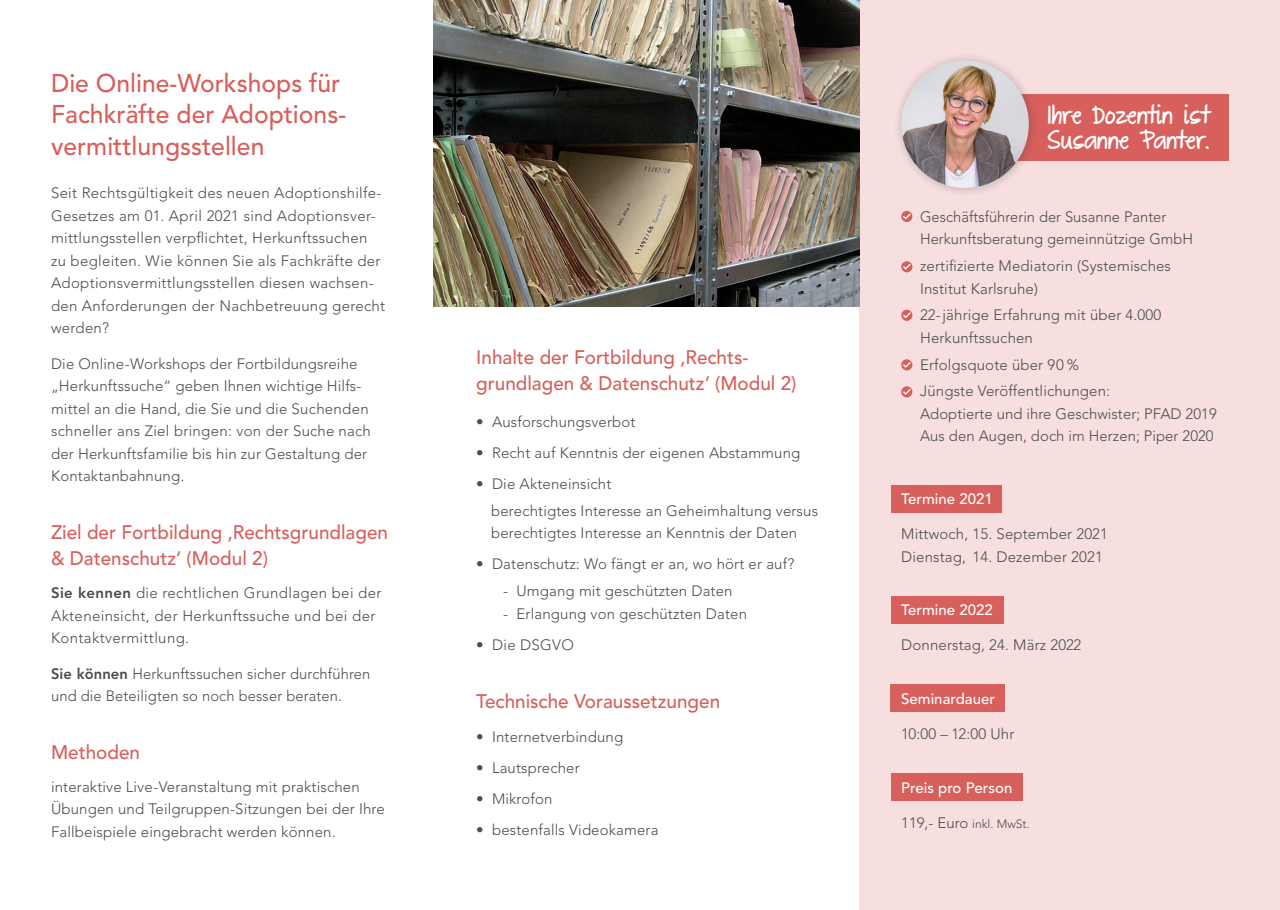
<style>
.page{position:relative;width:1280px;height:910px;background:#fff}
.page>*{position:absolute;margin:0;border:0;box-sizing:border-box;transform-origin:0 0}
.t1{font:500 25.5px/31.5px "Avenir LT Std";color:#d7605c}
.t2{font:700 22.5px/25.5px "The Great Escape";color:#fff}
.t3{font:500 19.5px/25.5px "Avenir LT Std";color:#d7605c}
.t4{font:300 15px/22.5px "Avenir LT Std";letter-spacing:.01em;color:#4b4c4d}
.t5{font:500 15px "Avenir LT Std";color:#fff}
.t6{font:300 12px "Avenir LT Std";color:#4b4c4d}
.s1{font-weight:800}
.s2{font-size:15px}
</style>
<div class="page">
<div style="left:859px;top:0;width:421px;height:910px;background:#f7dfdf"></div>
<div style="left:1003px;top:94px;width:226px;height:67px;background:#d7605c"></div>
<div style="left:893px;top:52px;width:146px;height:146px;background:#231f20;opacity:.25"></div>
<img style="left:901px;top:60px;width:128px;height:128px;border-radius:64px">
<img style="left:434px;top:0;width:425px;height:306px">
<div style="left:891px;top:596px;width:112px;height:28px;background:#d7605c"></div>
<div style="left:891px;top:485px;width:110px;height:27px;background:#d7605c"></div>
<div style="left:891px;top:685px;width:114px;height:27px;background:#d7605c"></div>
<div style="left:891px;top:773px;width:131px;height:27px;background:#d7605c"></div>
<svg style="left:901px;top:211px;width:11px;height:11px"></svg>
<svg style="left:903px;top:213px;width:8px;height:6px"></svg>
<div style="left:901px;top:261px;width:11px;height:11px;background:#d7605c;border-radius:50%"></div>
<svg style="left:903px;top:264px;width:8px;height:6px"></svg>
<div style="left:901px;top:310px;width:11px;height:11px;background:#d7605c;border-radius:50%"></div>
<svg style="left:903px;top:312px;width:8px;height:6px"></svg>
<div style="left:901px;top:359px;width:11px;height:11px;background:#d7605c;border-radius:50%"></div>
<svg style="left:903px;top:362px;width:8px;height:6px"></svg>
<div style="left:901px;top:386px;width:11px;height:11px;background:#d7605c;border-radius:50%"></div>
<svg style="left:903px;top:389px;width:8px;height:6px"></svg>
<h1 class="t1" style="left:51px;top:68px;width:297px">Die Online-Workshops für<br>Fachkräfte der Adoptions&shy;vermittlungsstellen</h1>
<p class="t4" style="left:51px;top:182px;width:336px">Seit Rechtsgültigkeit des neuen Adoptionshilfe-Gesetzes am 01. April 2021 sind Adoptionsver&shy;mittlungsstellen verpflichtet, Herkunftssuchen zu begleiten. Wie können Sie als Fachkräfte der Adoptionsvermittlungsstellen diesen wachsen&shy;den Anforderungen der N achbetreuung gerecht werden?</p>
<p class="t4" style="left:51px;top:352px;width:321px">Die Online-Workshops der Fortbildungsreihe „Herkunftssuche“ geben Ihnen wichtige Hilfs&shy;mittel an die Hand, die Sie und die Suchenden schneller ans Ziel bringen: von der Suche nach der Herkunftsfamilie bis hin zur Gestaltung der Kontaktanbahnung.</p>
<h3 class="t3" style="left:51px;top:520px;width:338px">Ziel der Fortbildung ‚Rechtsgrundlagen &amp; Datenschutz‘ (Modul 2)</h3>
<p class="t4" style="left:51px;top:582px;width:332px"><span class="s1">Sie kennen</span> die rechtlichen Grundlagen bei der<br>Akteneinsicht, der Herkunftssuche und bei der<br>Kontaktvermittlung.</p>
<p class="t4" style="left:51px;top:662px;width:321px"><span class="s1">Sie können</span> Herkunftssuchen sicher durchführen und die Beteiligten so noch besser beraten.</p>
<h3 class="t3" style="left:51px;top:740px;width:90px">Methoden</h3>
<p class="t4" style="left:51px;top:775px;width:335px">interaktive Live-Veranstaltung mit praktischen<br>Übungen und Teilgruppen-Sitzungen bei der Ihre<br>Fallbeispiele eingebracht werden können.</p>
<h3 class="t3" style="left:476px;top:345px;width:322px">I nhalte der Fortbildung ‚Rechts&shy;grundlagen &amp; Datenschutz‘ (Modul 2)</h3>
<p class="t4" style="left:476px;top:411px;width:161px">• Ausforschungsverbot</p>
<p class="t4" style="left:476px;top:442px;width:326px">• Recht auf Kenntnis der eigenen Abstammung</p>
<p class="t4" style="left:491px;top:471px;width:328px;line-height:26.7px;text-indent:-15px">• Die Akteneinsicht<br>berechtigtes Interesse an Geheimhaltung versus</p>
<p class="t4" style="left:491px;top:522px;width:308px">berechtigtes Interesse an Kenntnis der Daten</p>
<p class="t4" style="left:476px;top:553px;width:319px">• Datenschutz: Wo fängt er an, wo hört er auf?</p>
<p class="t4" style="left:503px;top:580px;width:231px">- U mgang mit geschützten Daten</p>
<p class="t4" style="left:503px;top:602px;width:245px">- Erlangung von geschützten Daten</p>
<p class="t4" style="left:476px;top:633px;width:99px">• Die DSGVO</p>
<h3 class="t3" style="left:476px;top:689px;width:245px">Technische Voraussetzungen</h3>
<p class="t4" style="left:476px;top:725px;width:148px">• Internetverbindung</p>
<p class="t4" style="left:476px;top:756px;width:105px">• Lautsprecher</p>
<p class="t4" style="left:476px;top:787px;width:78px">• Mikrofon</p>
<p class="t4" style="left:476px;top:818px;width:184px">• bestenfalls Videokamera</p>
<h2 class="t2" style="left:1048px;top:103px;width:163px">Ihre Dozentin ist<br>Susanne Panter.</h2>
<p class="t4" style="left:920px;top:205px;width:274px">Geschäftsführerin der Susanne Panter<br>Herkunftsberatung gemeinnützige GmbH</p>
<p class="t4" style="left:920px;top:255px;width:252px">zertifizierte M ediatorin (Systemisches<br>Institut Karlsruhe)</p>
<p class="t4" style="left:920px;top:304px;width:243px">22-jährige Erfahrung mit über 4.000<br>Herkunftssuchen</p>
<p class="t4" style="left:920px;top:351px;width:192px;line-height:26.7px">Erfolgsquote über 90 %<br>Jüngste Veröffentlichungen:</p>
<p class="t4" style="left:920px;top:402px;width:298px">Adoptierte und ihre Geschwister; PFAD 2019<br>Aus den Augen, doch im Herzen; Piper 2020</p>
<p class="t5" style="left:901px;top:490px;width:93px">Termine 2021</p>
<p class="t4" style="left:901px;top:523px;width:208px">M ittwoch, 15. September 2021<br>Dienstag, 14. Dezember 2021</p>
<p class="t5" style="left:901px;top:601px;width:93px">Termine 2022</p>
<p class="t4" style="left:901px;top:634px;width:182px">Donnerstag, 24. M ärz 2022</p>
<p class="t5" style="left:901px;top:690px;width:95px">Seminardauer</p>
<p class="t4" style="left:901px;top:723px;width:115px">10:00 – 12:00 U hr</p>
<p class="t5" style="left:901px;top:779px;width:113px">Preis pro Person</p>
<p class="t6" style="left:901px;top:817px;width:130px"><span class="s2">119,- Euro</span> inkl. MwSt.</p>
</div>
